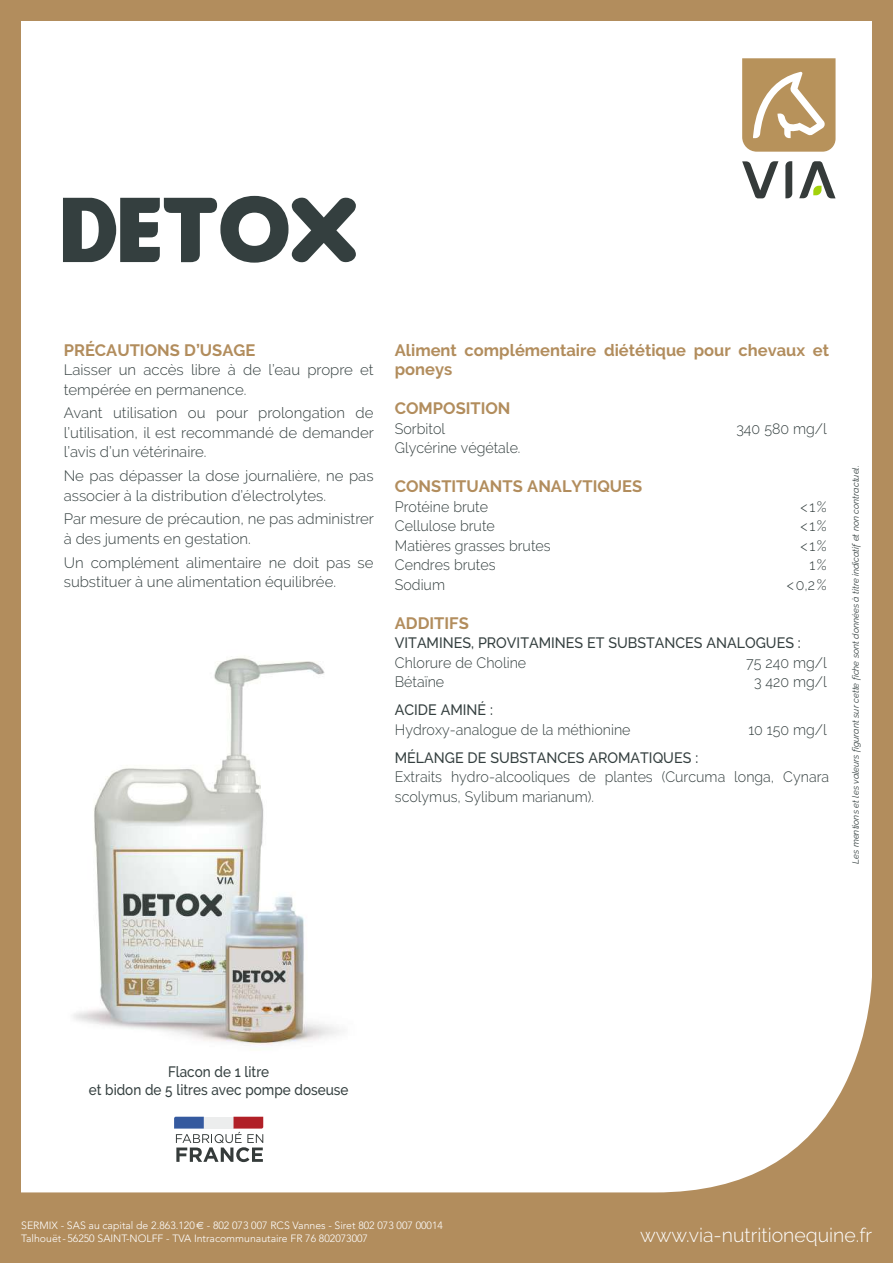
<style>
.page{position:relative;width:893px;height:1263px;background:#b28d5d}
.page>*{position:absolute;margin:0;border:0;box-sizing:border-box;transform-origin:0 0}
.t1{font:97.5px "Insaniburger with Cheese";color:#343f3f}
.t2{font:300 19.5px "Raleway";color:#fff}
.t3{font:700 16.5px/19.5px "Raleway";color:#b28d5d}
.t4{font:300 15px/19.5px "Raleway";color:#343f3f}
.t5{font:300 15px/19.5px "Raleway";color:#343f3f;scale:.95 1}
.t6{font:500 15px "Raleway";color:#343f3f;scale:.95 1}
.t7{font:500 15px/18px "Raleway";color:#343f3f;text-align:center;scale:.9 1}
.t8{font:300 10.5px/12.6px "Avenir";color:#fff}
.t9{font:italic 9px "Raleway";color:#343f3f}
.s1{font-family:"Euro Sans";font-weight:400}
</style>
<div class="page">
<div style="left:21px;top:21px;width:851px;height:1172px;background:#fff"></div>
<svg style="left:174px;top:1117px;width:89px;height:45px;background:#bab2b9"></svg>
<svg style="left:742px;top:58px;width:93px;height:94px"></svg>
<svg style="left:785px;top:161px;width:7px;height:37px"></svg>
<svg style="left:799px;top:161px;width:36px;height:37px"></svg>
<svg style="left:742px;top:161px;width:36px;height:37px"></svg>
<img style="left:54px;top:638px;width:311px;height:416px">
<h1 class="t1" style="left:61px;top:174px;width:298px">DETOX</h1>
<p class="t3" style="left:64px;top:340px;width:193px">PRÉCAUTIONS D’USAGE</p>
<p class="t4" style="left:64px;top:360px;width:311px">Laisser un accès libre à de l’eau propre et tempérée en permanence.</p>
<p class="t4" style="left:64px;top:403px;width:312px;text-align:justify">Avant utilisation ou pour prolongation de l’utilisation, il est recommandé de demander l’avis d’un vétérinaire.</p>
<p class="t4" style="left:64px;top:466px;width:311px">Ne pas dépasser la dose journalière, ne pas associer à la distribution d’électrolytes.</p>
<p class="t4" style="left:64px;top:509px;width:312px">Par mesure de précaution, ne pas administrer à des juments en gestation.</p>
<p class="t4" style="left:64px;top:553px;width:311px">Un complément alimentaire ne doit pas se substituer à une alimentation équilibrée.</p>
<p class="t3" style="left:395px;top:340px;width:436px">Aliment complémentaire diététique pour chevaux et poneys</p>
<p class="t3" style="left:395px;top:399px;width:117px">COMPOSITION</p>
<p class="t5" style="left:395px;top:419px;width:54px">Sorbitol</p>
<p class="t5" style="left:736px;top:419px;width:97px">340 580 mg/l</p>
<p class="t5" style="left:395px;top:438px;width:134px">Glycérine végétale.</p>
<p class="t3" style="left:395px;top:477px;width:249px">CONSTITUANTS ANALYTIQUES</p>
<p class="t5" style="left:395px;top:497px;width:100px">Protéine brute</p>
<p class="t5" style="left:800px;top:497px;width:29px">&lt;1%</p>
<p class="t5" style="left:395px;top:516px;width:107px">Cellulose brute</p>
<p class="t5" style="left:800px;top:516px;width:29px">&lt;1%</p>
<p class="t5" style="left:395px;top:536px;width:166px">Matières grasses brutes</p>
<p class="t5" style="left:800px;top:536px;width:29px">&lt;1%</p>
<p class="t5" style="left:395px;top:555px;width:108px">Cendres brutes</p>
<p class="t5" style="left:809px;top:555px;width:20px">1%</p>
<p class="t5" style="left:395px;top:575px;width:54px">Sodium</p>
<p class="t5" style="left:787px;top:575px;width:44px">&lt;0,2%</p>
<p class="t3" style="left:395px;top:613px;width:75px">ADDITIFS</p>
<p class="t6" style="left:395px;top:634px;width:429px">VITAMINES, PROVITAMINES ET SUBSTANCES ANALOGUES :</p>
<p class="t5" style="left:395px;top:653px;width:140px">Chlorure de Choline</p>
<p class="t5" style="left:746px;top:653px;width:86px">75 240 mg/l</p>
<p class="t5" style="left:395px;top:672px;width:54px">Bétaïne</p>
<p class="t5" style="left:754px;top:672px;width:78px">3 420 mg/l</p>
<p class="t6" style="left:395px;top:701px;width:105px">ACIDE AMINÉ :</p>
<p class="t5" style="left:395px;top:720px;width:250px">Hydroxy-analogue de la méthionine</p>
<p class="t5" style="left:748px;top:720px;width:84px">10 150 mg/l</p>
<p class="t6" style="left:395px;top:749px;width:321px">MÉLANGE DE SUBSTANCES AROMATIQUES :</p>
<p class="t5" style="left:395px;top:767px;width:459px">Extraits hydro-alcooliques de plantes (Curcuma longa, Cynara scolymus, Sylibum marianum).</p>
<p class="t9" style="left:851px;top:864px;width:400px;rotate:-90deg">Les mentions et les valeurs figurant sur cette fiche sont données à titre indicatif et non contractuel.</p>
<p class="t7" style="left:89px;top:1062px;width:290px">Flacon de 1 litre<br>et bidon de 5 litres avec pompe doseuse</p>
<p class="t8" style="left:21px;top:1219px;width:423px">SERMIX - SAS au capital de 2.863.120<span class="s1">€</span> - 802 073 007 RCS Vannes - Siret 802 073 007 00014<br>Talhouët-56250 SAINT-NOLFF - TVA Intracommunautaire FR 76 802073007</p>
<h2 class="t2" style="left:640px;top:1223px;width:234px">www.via-nutritionequine.fr</h2>
</div>
